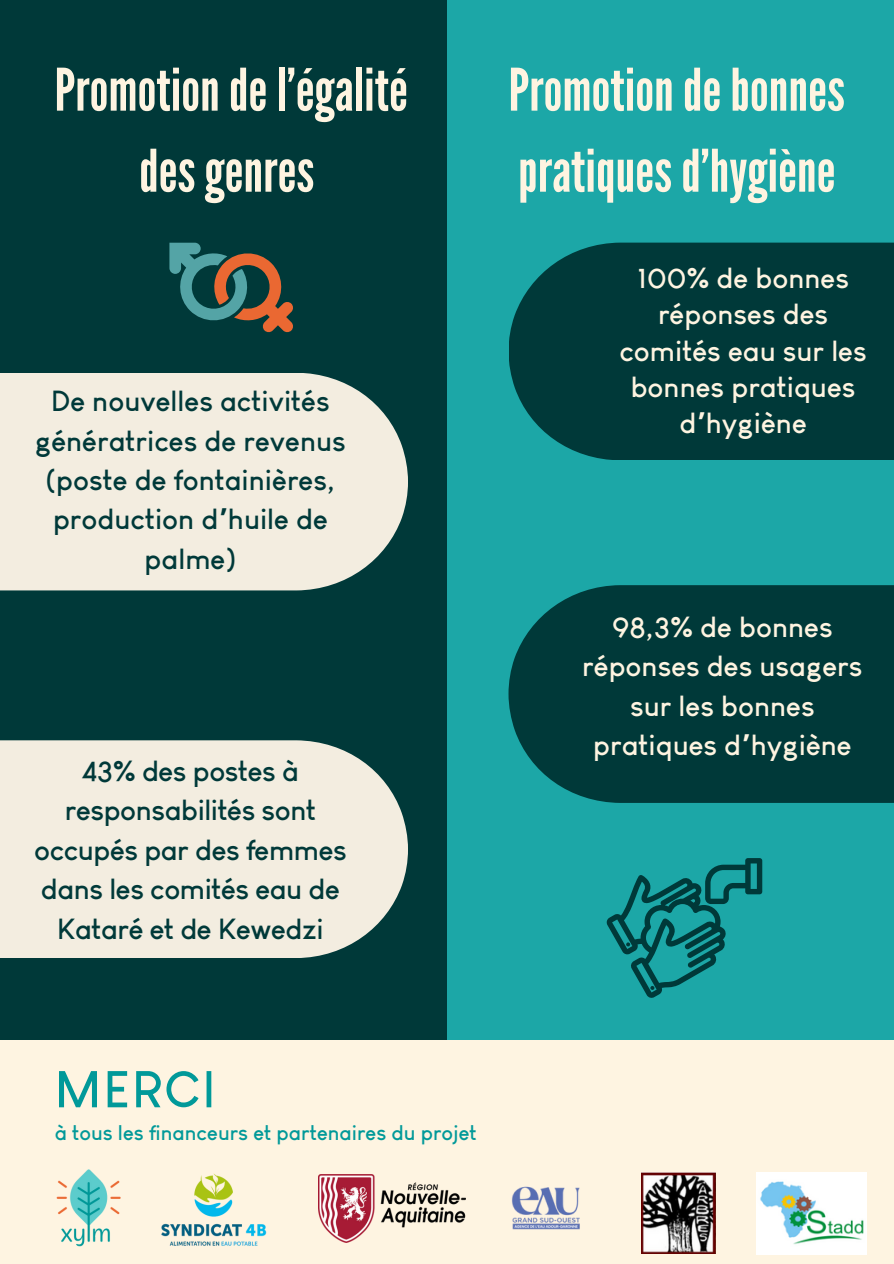
<style>
.page{position:relative;width:894px;height:1264px;background:#fff}
.page>*{position:absolute;margin:0;border:0;box-sizing:border-box;transform-origin:0 0}
.t1{font:58.5px/81px "League Gothic";color:#fef4e1}
.t2{font:700 50.7px "Louis George Cafe";letter-spacing:.045em;color:#019999}
.t3{font:700 28.5px/39.3px "Louis George Cafe";color:#003939;text-align:center}
.t4{font:700 28.5px/36px "Louis George Cafe";color:#fef4e1;text-align:center}
.t5{font:700 20.85px "Louis George Cafe";color:#019999}
.s1{font-family:"Noto Sans Gurmukhi"}
</style>
<div class="page">
<div style="left:0;top:0;width:893px;height:1263px;background:#003939"></div>
<div style="left:446px;top:0;width:447px;height:1047px;background:#1ca7a7"></div>
<div style="left:0;top:1040px;width:893px;height:223px;background:#fef4e1"></div>
<img style="left:56px;top:1169px;width:65px;height:78px">
<img style="left:161px;top:1173px;width:106px;height:73px">
<img style="left:318px;top:1174px;width:147px;height:68px">
<img style="left:512px;top:1186px;width:68px;height:44px">
<img style="left:641px;top:1172px;width:74px;height:81px">
<img style="left:756px;top:1172px;width:110px;height:82px">
<div style="left:0;top:373px;width:408px;height:217px;background:#f3ede0"></div>
<svg style="left:509px;top:242px;width:384px;height:218px;fill:#003939"></svg>
<svg style="left:508px;top:585px;width:385px;height:218px;fill:#003939"></svg>
<div style="left:0;top:740px;width:408px;height:218px;background:#f3ede0"></div>
<svg style="left:169px;top:243px;width:124px;height:90px"></svg>
<svg style="left:606px;top:858px;width:156px;height:140px"></svg>
<p class="t1" style="left:55px;top:51px;width:355px;text-align:center">Promotiondel’égalité desgenres</p>
<h2 class="t3" style="left:35px;top:381px;width:312px">De nouvelles activités génératrices de revenus (poste de fontainières, production d<span class="s1">’</span>huile de palme)</h2>
<p class="t3" style="left:34px;top:751px;width:314px">43% des postes à responsabilités sont occupés par des femmes dans les comités eau de<br>Kataré et de Kewedzi</p>
<p class="t1" style="left:508px;top:51px;width:338px">Promotiondebonnes pratiquesd’hygiène</p>
<p class="t4" style="left:619px;top:260px;width:249px">100% de bonnes réponses des comités eau sur les bonnes pratiques d<span class="s1">’</span>hygiène</p>
<p class="t4" style="left:582px;top:607px;width:282px;line-height:39.3px">98,3% de bonnes réponses des usagers sur les bonnes pratiques d<span class="s1">’</span>hygiène</p>
<h3 class="t2" style="left:55px;top:1061px;width:162px">MERCI</h3>
<h3 class="t5" style="left:55px;top:1120px;width:423px">à tous les financeurs et partenaires du projet</h3>
</div>
